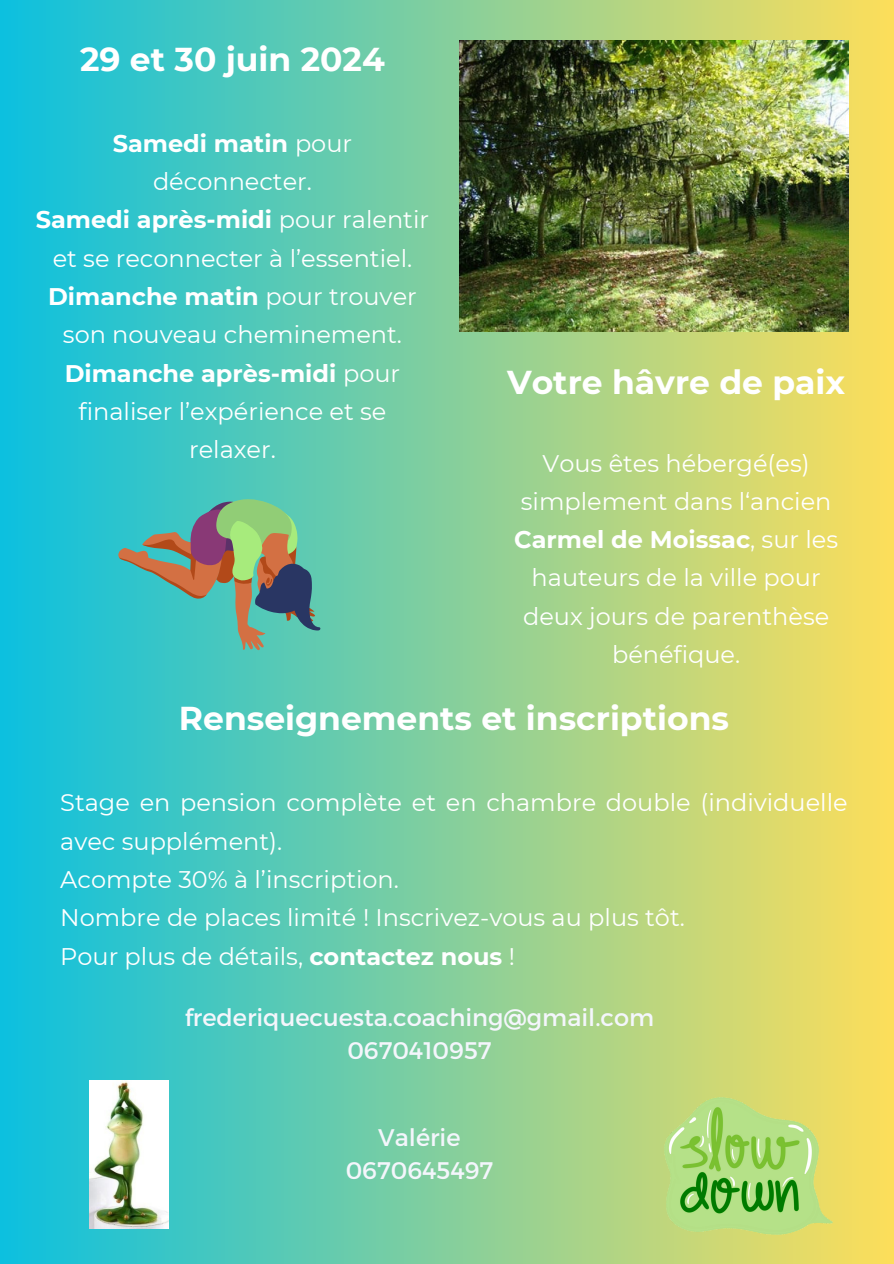
<style>
.page{position:relative;width:894px;height:1264px;background:#fff}
.page>*{position:absolute;margin:0;border:0;box-sizing:border-box;transform-origin:0 0}
.t1{font:700 33px "Montserrat";color:#fff}
.t2{font:24px/38.2px "Montserrat";color:#fff;text-align:center}
.t3{font:24px "Montserrat";color:#f4f6fc}
.s1{font-weight:700}
</style>
<div class="page">
<div style="left:0;top:0;width:893px;height:1263px;background:linear-gradient(to right,#0cc0df,#fdde5a)"></div>
<svg style="left:118px;top:498px;width:202px;height:154px;background:#67a595"></svg>
<img style="left:664px;top:1096px;width:167px;height:138px">
<img style="left:460px;top:40px;width:388px;height:292px">
<img style="left:89px;top:1080px;width:79px;height:148px">
<p class="t1" style="left:80px;top:39px;width:306px">29 et 30 juin 2024</p>
<p class="t2" style="left:113px;top:124px;width:241px"><span class="s1">Samedi matin</span> pour déconnecter.</p>
<p class="t2" style="left:36px;top:201px;width:395px"><span class="s1">Samedi après-midi</span> pour ralentir et se reconnecter à l’essentiel.</p>
<p class="t2" style="left:48px;top:277px;width:370px"><span class="s1">Dimanche matin</span> pour trouver son nouveau cheminement.</p>
<h1 class="t2" style="left:65px;top:354px;width:337px"><span class="s1">Dimanche après-midi</span> pour finaliser l’expérience et se relaxer.</h1>
<p class="t1" style="left:507px;top:362px;width:339px">Votre hâvre de paix</p>
<h1 class="t2" style="left:514px;top:444px;width:325px">Vous êtes hébergé(es) simplement dans l‘ancien<br><span class="s1">Carmel de Moissac</span>, sur les hauteurs de la ville pour deux jours de parenthèse bénéfique.</h1>
<p class="t1" style="left:179px;top:698px;width:551px">Renseignements et inscriptions</p>
<p class="t2" style="left:60px;top:783px;width:788px;text-align:left">Stage en pension complète et en chambre double (individuelle avec supplément).</p>
<p class="t2" style="left:60px;top:860px;width:340px">Acompte 30% à l’inscription.</p>
<p class="t2" style="left:60px;top:898px;width:626px">Nombre de places limité ! Inscrivez-vous au plus tôt.</p>
<p class="t2" style="left:60px;top:936px;width:456px">Pour plus de détails, <span class="s1">contactez nous</span> !</p>
<p class="t3" style="left:185px;top:1001px;width:471px">frederiquecuesta.coaching@gmail.com</p>
<p class="t3" style="left:347px;top:1034px;width:146px">0670410957</p>
<p class="t3" style="left:378px;top:1122px;width:84px">Valérie</p>
<p class="t3" style="left:345px;top:1154px;width:149px">0670645497</p>
</div>
